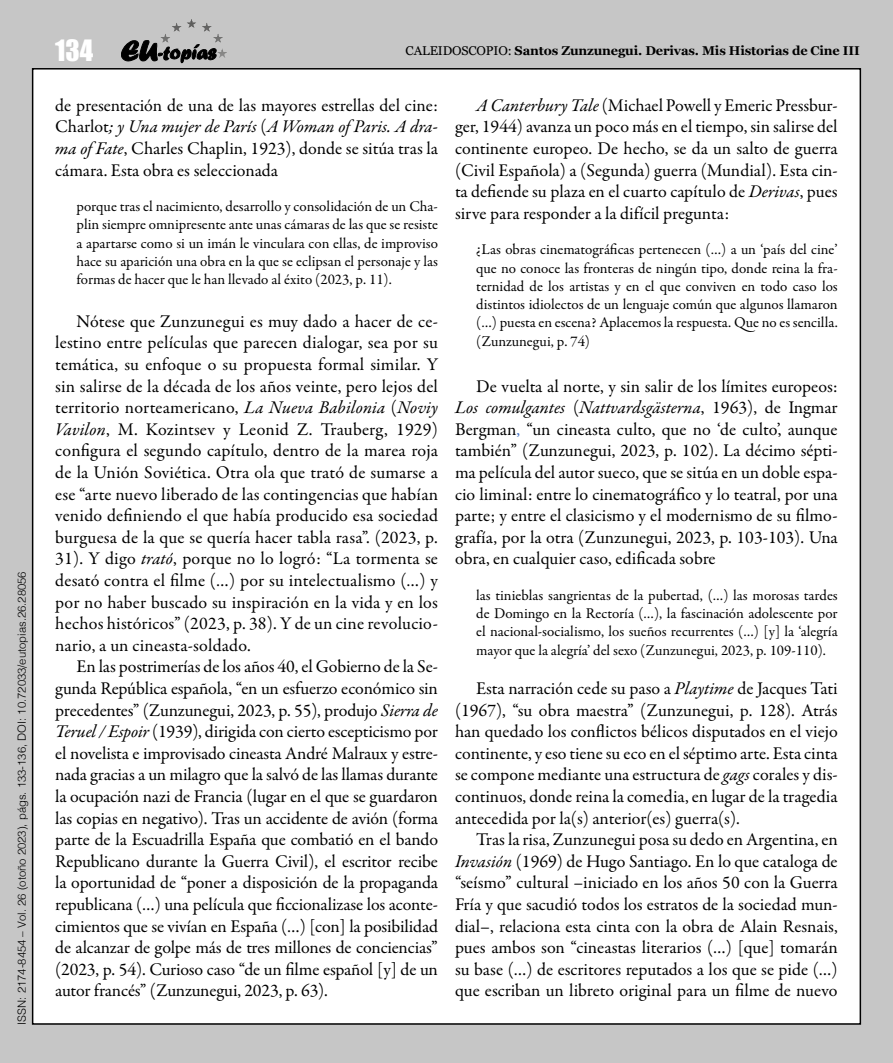
<style>
.page{position:relative;width:893px;height:1063px;background:#c6c6c6}
.page>*{position:absolute;margin:0;border:0;box-sizing:border-box;transform-origin:0 0}
.t1{font:27px "Impact";color:#fff}
.Articulo_parrafo{font:18px/21.6px "Garamond Premr Pro";color:#000;text-align:justify}
.Articulo_parrafo_1{font:18px/21.6px "Garamond Premr Pro";letter-spacing:-.005em;color:#000;text-align:justify}
.Articulo_citas{font:15px/18.3px "Garamond Premr Pro";color:#000;text-align:justify}
.t2{font:700 12.75px "Georgia";letter-spacing:-.01em;color:#000}
.t3{font:300 11.25px "Helvetica";color:#000}
.s1{font-weight:400}
.s2{font-style:italic}
.s3{color:#4472c4}
</style>
<div class="page">
<div style="left:33px;top:69px;width:827px;height:955px;background:#fff"></div>
<svg style="left:121px;top:40px;width:95px;height:23px"></svg>
<hr style="left:161px;top:19px;width:66px;height:1px;background:#585857">
<hr style="left:161px;top:20px;width:66px;height:1px;background:#595958">
<hr style="left:161px;top:21px;width:66px;height:1px;background:#5a5a59">
<hr style="left:161px;top:22px;width:66px;height:1px;background:#5c5c5b">
<hr style="left:161px;top:23px;width:66px;height:1px;background:#5d5d5c">
<hr style="left:161px;top:24px;width:66px;height:1px;background:#5f5f5e">
<hr style="left:161px;top:25px;width:66px;height:1px;background:#60605f">
<hr style="left:161px;top:26px;width:66px;height:1px;background:#626261">
<hr style="left:161px;top:27px;width:66px;height:1px;background:#636362">
<hr style="left:161px;top:28px;width:66px;height:1px;background:#656464">
<hr style="left:161px;top:29px;width:66px;height:1px;background:#666565">
<hr style="left:161px;top:30px;width:66px;height:1px;background:#676766">
<hr style="left:161px;top:31px;width:66px;height:1px;background:#696868">
<hr style="left:161px;top:32px;width:66px;height:1px;background:#6a6969">
<hr style="left:161px;top:33px;width:66px;height:1px;background:#6c6b6b">
<hr style="left:161px;top:34px;width:66px;height:1px;background:#6c6c6c">
<hr style="left:161px;top:35px;width:66px;height:1px;background:#6e6e6d">
<hr style="left:161px;top:36px;width:66px;height:1px;background:#6f6f6e">
<hr style="left:161px;top:37px;width:66px;height:1px;background:#717170">
<hr style="left:161px;top:38px;width:66px;height:1px;background:#727271">
<hr style="left:161px;top:39px;width:66px;height:1px;background:#747473">
<hr style="left:161px;top:40px;width:66px;height:1px;background:#757574">
<hr style="left:161px;top:41px;width:66px;height:1px;background:#767675">
<hr style="left:161px;top:42px;width:66px;height:1px;background:#787877">
<hr style="left:161px;top:43px;width:66px;height:1px;background:#797978">
<hr style="left:161px;top:44px;width:66px;height:1px;background:#7b7b7a">
<hr style="left:161px;top:45px;width:66px;height:1px;background:#7c7c7b">
<hr style="left:161px;top:46px;width:66px;height:1px;background:#7e7d7d">
<hr style="left:161px;top:47px;width:66px;height:1px;background:#7f7e7e">
<hr style="left:161px;top:48px;width:66px;height:1px;background:#818080">
<hr style="left:161px;top:49px;width:66px;height:1px;background:#828181">
<hr style="left:161px;top:50px;width:66px;height:1px;background:#828282">
<hr style="left:161px;top:51px;width:66px;height:1px;background:#848483">
<hr style="left:161px;top:52px;width:66px;height:1px;background:#858584">
<hr style="left:161px;top:53px;width:66px;height:1px;background:#878786">
<hr style="left:161px;top:54px;width:66px;height:1px;background:#888887">
<hr style="left:161px;top:55px;width:66px;height:1px;background:#898989">
<hr style="left:161px;top:56px;width:66px;height:1px;background:#8a8a8a">
<hr style="left:161px;top:57px;width:66px;height:1px;background:#8c8c8b">
<p class="t3" style="left:12px;top:1025px;width:455px;rotate:-90deg">ISSN: 2174-8454 – Vol. 26 (otoño 2023), págs. 133-136, DOI: 10.72033/eutopias.26.28056</p>
<h1 class="t1" style="left:55px;top:29px;width:40px">134</h1>
<p class="t2" style="left:406px;top:41px;width:456px"><span class="s1">CALEIDOSCOPIO:</span> Santos Zunzunegui. Derivas. Mis Historias de Cine III</p>
<p class="Articulo_parrafo_1" style="left:55px;top:95px;width:384px">de presentación de una de las mayores estrellas del cine:<br>Charlot<span class="s2">; y Una mujer de París</span> (<span class="s2">A Woman of Paris. A dra&shy;ma of Fate</span>, Charles Chaplin, 1923), donde se sitúa tras la cámara. Esta obra es seleccionada</p>
<p class="Articulo_citas" style="left:77px;top:197px;width:363px">porque tras el nacimiento, desarrollo y consolidación de un Cha&shy;plin siempre omnipresente ante unas cámaras de las que se resiste a apartarse como si un imán le vinculara con ellas, de improviso hace su aparición una obra en la que se eclipsan el personaje y las formas de hacer que le han llevado al éxito (2023, p. 11).</p>
<p class="Articulo_parrafo" style="left:55px;top:311px;width:384px;text-indent:21px">Nótese que Zunzunegui es muy dado a hacer de ce&shy;lestino entre películas que parecen dialogar, sea por su temática, su enfoque o su propuesta formal similar. Y sin salirse de la década de los años veinte, pero lejos del territorio norteamericano, <span class="s2">La Nueva Babilonia</span> (<span class="s2">Noviy Vavilon</span>, M. Kozintsev y Leonid Z. Trauberg, 1929) configura el segundo capítulo, dentro de la marea roja de la Unión Soviética. Otra ola que trató de sumarse a ese “arte nuevo liberado de las contingencias que habían venido definiendo el que había producido esa sociedad burguesa de la que se quería hacer tabla rasa”. (2023, p.<br>31). Y digo <span class="s2">trató</span>, porque no lo logró: “La tormenta se desató contra el filme (…) por su intelectualismo (…) y por no haber buscado su inspiración en la vida y en los hechos históricos” (2023, p. 38). Y de un cine revolucio&shy;nario, a un cineasta-soldado.</p>
<p class="Articulo_parrafo" style="left:55px;top:656px;width:384px;text-indent:21px">En las postrimerías de los años 40, el Gobierno de la Se&shy;gunda República española, “en un esfuerzo económico sin precedentes” (Zunzunegui, 2023, p. 55), produjo <span class="s2">Sierra de Teruel / Espoir</span> (1939), dirigida con cierto escepticismo por el novelista e improvisado cineasta André Malraux y estre&shy;nada gracias a un milagro que la salvó de las llamas durante la ocupación nazi de Francia (lugar en el que se guardaron las copias en negativo). Tras un accidente de avión (forma parte de la Escuadrilla España que combatió en el bando Republicano durante la Guerra Civil), el escritor recibe la oportunidad de “poner a disposición de la propaganda republicana (…) una película que ficcionalizase los aconte&shy;cimientos que se vivían en España (…) [con] la posibilidad de alcanzar de golpe más de tres millones de conciencias” (2023, p. 54). Curioso caso “de un filme español [y] de un autor francés” (Zunzunegui, 2023, p. 63).</p>
<p class="Articulo_parrafo" style="left:455px;top:95px;width:384px;text-indent:21px"><span class="s2">A Canterbury Tale</span> (Michael Powell y Emeric Pressbur&shy;ger, 1944) avanza un poco más en el tiempo, sin salirse del continente europeo. De hecho, se da un salto de guerra (Civil Española) a (Segunda) guerra (Mundial). Esta cin&shy;ta defiende su plaza en el cuarto capítulo de <span class="s2">Derivas</span>, pues sirve para responder a la difícil pregunta:</p>
<p class="Articulo_citas" style="left:476px;top:241px;width:363px">¿Las obras cinematográficas pertenecen (…) a un ‘país del cine’ que no conoce las fronteras de ningún tipo, donde reina la fra&shy;ternidad de los artistas y en el que conviven en todo caso los distintos idiolectos de un lenguaje común que algunos llamaron (…) puesta en escena? Aplacemos la respuesta. Que no es sencilla. (Zunzunegui, p. 74)</p>
<p class="Articulo_parrafo" style="left:455px;top:376px;width:384px;text-indent:21px">De vuelta al norte, y sin salir de los límites europeos:<br><span class="s2">Los comulgantes</span> (<span class="s2">Nattvardsgästerna</span>, 1963), de Ingmar Bergman<span class="s3">,</span> “un cineasta culto, que no ‘de culto’, aunque también” (Zunzunegui, 2023, p. 102). La décimo sépti&shy;ma película del autor sueco, que se sitúa en un doble espa&shy;cio liminal: entre lo cinematográfico y lo teatral, por una parte; y entre el clasicismo y el modernismo de su filmo&shy;grafía, por la otra (Zunzunegui, 2023, p. 103-103). Una obra, en cualquier caso, edificada sobre</p>
<p class="Articulo_citas" style="left:476px;top:586px;width:363px">las tinieblas sangrientas de la pubertad, (…) las morosas tardes de Domingo en la Rectoría (…), la fascinación adolescente por el nacional-socialismo, los sueños recurrentes (…) [y] la ‘alegría mayor que la alegría’ del sexo (Zunzunegui, 2023, p. 109-110).</p>
<p class="Articulo_parrafo" style="left:455px;top:678px;width:384px;text-indent:21px">Esta narración cede su paso a <span class="s2">Playtime</span> de Jacques Tati (1967), “su obra maestra” (Zunzunegui, p. 128). Atrás han quedado los conflictos bélicos disputados en el viejo continente, y eso tiene su eco en el séptimo arte. Esta cinta se compone mediante una estructura de <span class="s2">gags</span> corales y dis&shy;continuos, donde reina la comedia, en lugar de la tragedia antecedida por la(s) anterior(es) guerra(s).</p>
<p class="Articulo_parrafo" style="left:455px;top:829px;width:384px;text-indent:21px">Tras la risa, Zunzunegui posa su dedo en Argentina, en <span class="s2">Invasión</span> (1969) de Hugo Santiago. En lo que cataloga de “seísmo” cultural –iniciado en los años 50 con la Guerra Fría y que sacudió todos los estratos de la sociedad mun&shy;dial–, relaciona esta cinta con la obra de Alain Resnais, pues ambos son “cineastas literarios (…) [que] tomarán su base (…) de escritores reputados a los que se pide (…) que escriban un libreto original para un filme de nuevo</p>
</div>
